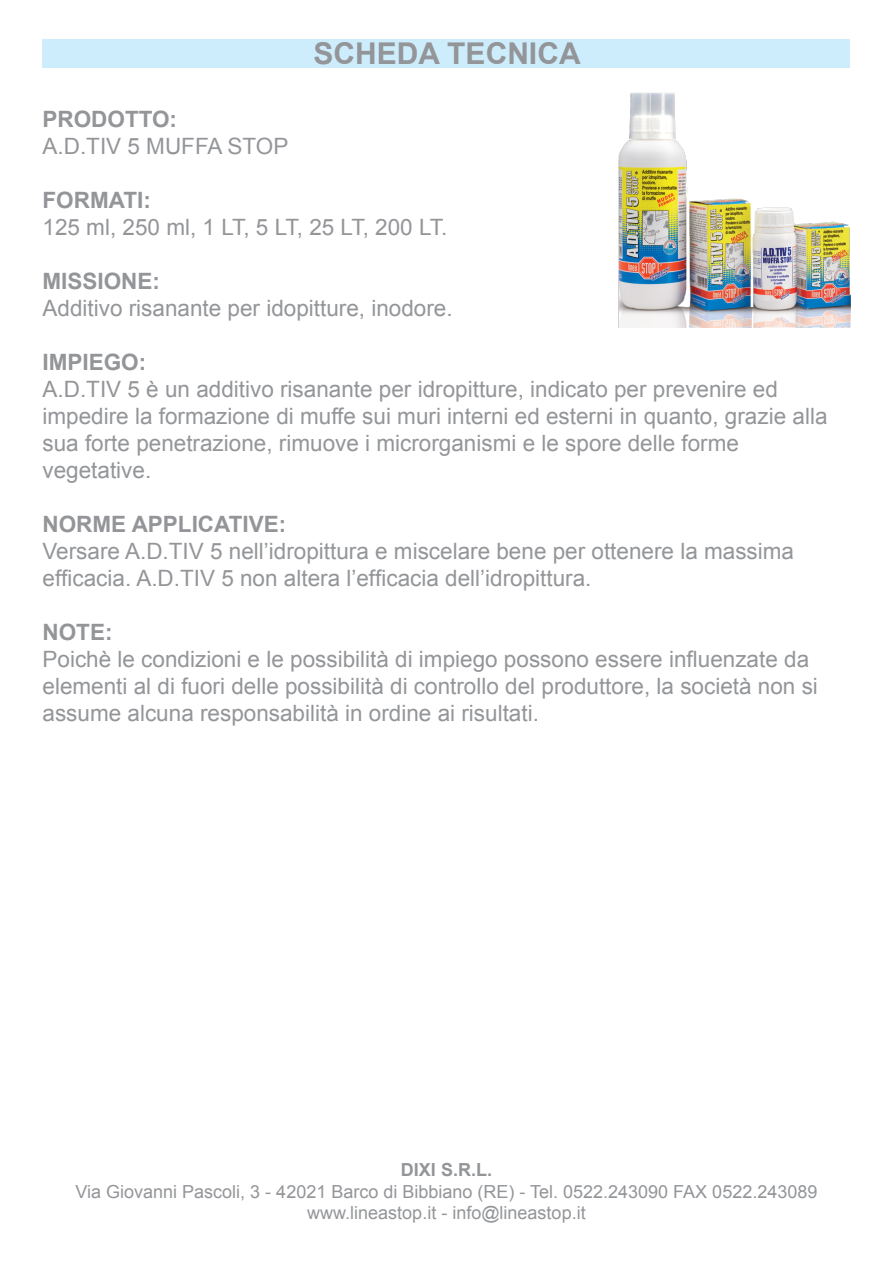
<style>
.page{position:relative;width:893px;height:1263px;background:#fff}
.page>*{position:absolute;margin:0;border:0;box-sizing:border-box;transform-origin:0 0}
.t1{font:700 30px "Arial";color:#939598}
.t2{font:22.5px/27px "Arial";color:#939598}
.t3{font:700 22.5px "Arial";color:#939598}
.t4{font:18px/21.6px "Arial";color:#939598;text-align:center}
.t5{font:700 18px "Arial";color:#939598}
</style>
<div class="page">
<div style="left:43px;top:39px;width:807px;height:29px;background:#ceedfc"></div>
<img style="left:618px;top:93px;width:232px;height:234px">
<h1 class="t1" style="left:313px;top:34px;width:269px">SCHEDA TECNICA</h1>
<p class="t3" style="left:43px;top:104px;width:136px">PRODOTTO:</p>
<p class="t2" style="left:43px;top:133px;width:247px">A.D.TIV 5 MUFFA STOP</p>
<p class="t3" style="left:43px;top:185px;width:110px">FORMATI:</p>
<p class="t2" style="left:43px;top:214px;width:406px">125 ml, 250 ml, 1 LT, 5 LT, 25 LT, 200 LT.</p>
<p class="t3" style="left:43px;top:266px;width:119px">MISSIONE:</p>
<p class="t2" style="left:43px;top:295px;width:412px">Additivo risanante per idopitture, inodore.</p>
<p class="t3" style="left:43px;top:347px;width:105px">IMPIEGO:</p>
<p class="t2" style="left:43px;top:376px;width:786px">A.D.TIV 5 è un additivo risanante per idropitture, indicato per prevenire ed impedire la formazione di muffe sui muri interni ed esterni in quanto, grazie alla sua forte penetrazione, rimuove i microrganismi e le spore delle forme vegetative.</p>
<p class="t3" style="left:43px;top:509px;width:245px">NORME APPLICATIVE:</p>
<p class="t2" style="left:43px;top:538px;width:753px">Versare A.D.TIV 5 nell’idropittura e miscelare bene per ottenere la massima efficacia. A.D.TIV 5 non altera l’efficacia dell’idropittura.</p>
<p class="t3" style="left:43px;top:617px;width:71px">NOTE:</p>
<p class="t2" style="left:43px;top:646px;width:777px">Poichè le condizioni e le possibilità di impiego possono essere influenzate da elementi al di fuori delle possibilità di controllo del produttore, la società non si assume alcuna responsabilità in ordine ai risultati.</p>
<p class="t5" style="left:401px;top:1158px;width:93px">DIXI S.R.L.</p>
<p class="t4" style="left:76px;top:1181px;width:743px">Via Giovanni Pascoli, 3 - 42021 Barco di Bibbiano (RE) - Tel. 0522.243090 FAX 0522.243089 www.lineastop.it - info@lineastop.it</p>
</div>
